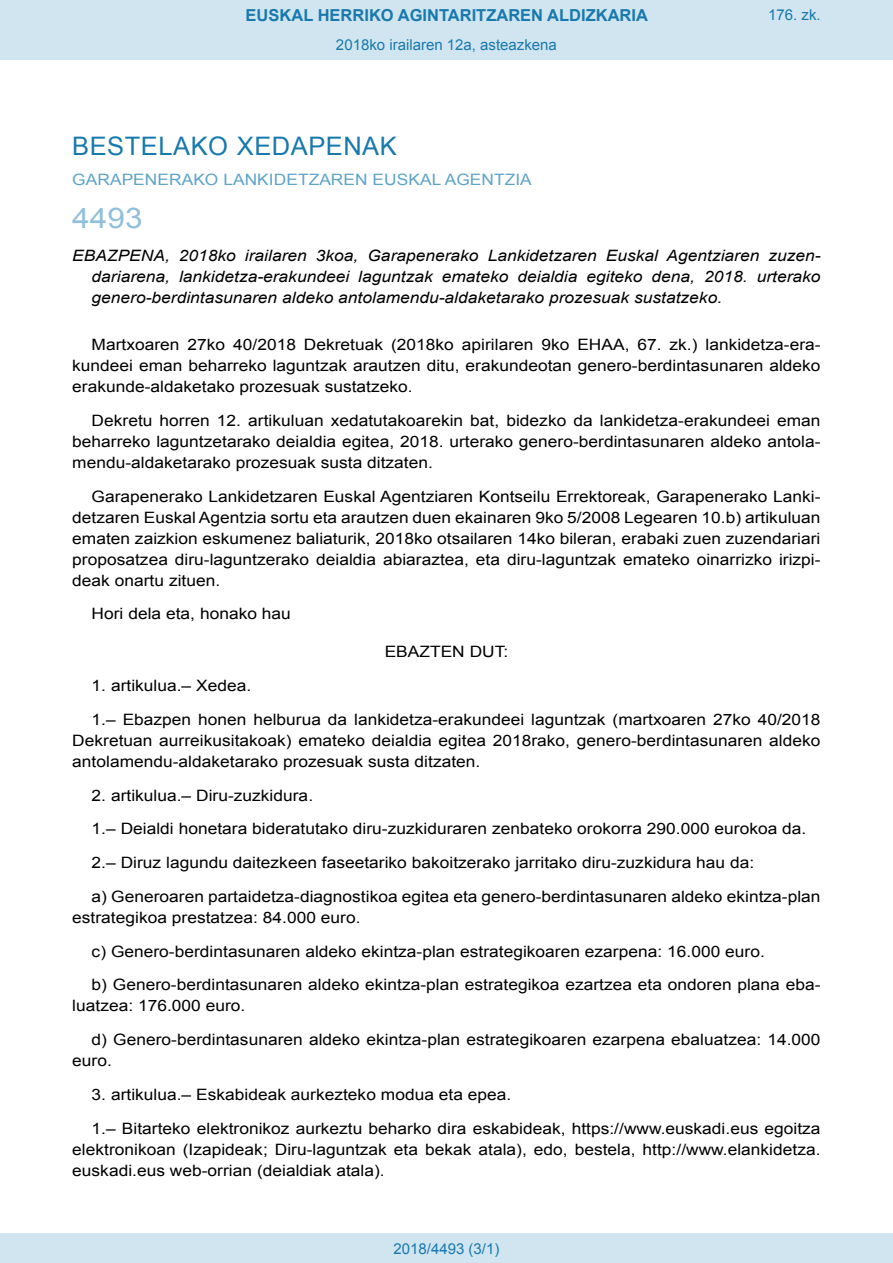
<style>
.page{position:relative;width:893px;height:1263px;background:#fff}
.page>*{position:absolute;margin:0;border:0;box-sizing:border-box;transform-origin:0 0}
.BOPVOrden{font:28.5px "Arial";color:#90c0db;scale:1.11 1}
.BOPVSeccion{font:25.5px "Arial";letter-spacing:.02em;color:#1879ad}
.t1{font:700 16.5px "Arial";color:#1879ad}
.BOPVDetalle{font:15.6px/21px "Arial";color:#000;text-align:justify;scale:1.11 1}
.BOPVTitulo{font:italic 15.6px/21px "Arial";color:#000;text-align:justify;scale:1.11 1}
.BOPVOrganismo{font:15.6px "Arial";letter-spacing:.005em;color:#5ea4ca;scale:1.11 1}
.BOPVClave{font:15.6px "Arial";color:#000;scale:1.11 1}
.Paginacion_Centro{font:15px "Arial";color:#1879ad}
</style>
<div class="page">
<div style="left:0;top:0;width:893px;height:60px;background:#d0e5f0"></div>
<div style="left:0;top:1233px;width:893px;height:30px;background:#d0e5f0"></div>
<p class="t1" style="left:246px;top:4px;width:404px">EUSKAL HERRIKO AGINTARITZAREN ALDIZKARIA</p>
<p class="Paginacion_Centro" style="left:336px;top:35px;width:222px">2018ko irailaren 12a, asteazkena</p>
<p class="Paginacion_Centro" style="left:768px;top:5px;width:54px">176. zk.</p>
<p class="BOPVSeccion" style="left:72px;top:129px;width:326px">BESTELAKO XEDAPENAK</p>
<p class="BOPVOrganismo" style="left:72px;top:169px;width:415px">GARAPENERAKO LANKIDETZAREN EUSKAL AGENTZIA</p>
<p class="BOPVOrden" style="left:72px;top:199px;width:65px">4493</p>
<p class="BOPVTitulo" style="left:92px;top:246px;width:658px;text-indent:-19px">EBAZPENA, 2018ko irailaren 3koa, Garapenerako Lankidetzaren Euskal Agentziaren zuzen&shy;dariarena, lankidetza-erakundeei laguntzak emateko deialdia egiteko dena, 2018. urterako genero-berdintasunaren aldeko antolamendu-aldaketarako prozesuak sustatzeko.</p>
<p class="BOPVDetalle" style="left:72px;top:334px;width:676px;text-indent:19px">Martxoaren 27ko 40/2018 Dekretuak (2018ko apirilaren 9ko EHAA, 67. zk.) lankidetza-era&shy;kundeei eman beharreko laguntzak arautzen ditu, erakundeotan genero-berdintasunaren aldeko erakunde-aldaketako prozesuak sustatzeko.</p>
<p class="BOPVDetalle" style="left:72px;top:410px;width:676px;text-indent:19px">Dekretu horren 12. artikuluan xedatutakoarekin bat, bidezko da lankidetza-erakundeei eman beharreko laguntzetarako deialdia egitea, 2018. urterako genero-berdintasunaren aldeko antola&shy;mendu-aldaketarako prozesuak susta ditzaten.</p>
<p class="BOPVDetalle" style="left:72px;top:486px;width:676px;text-indent:19px">Garapenerako Lankidetzaren Euskal Agentziaren Kontseilu Errektoreak, Garapenerako Lanki&shy;detzaren Euskal Agentzia sortu eta arautzen duen ekainaren 9ko 5/2008 Legearen 10.b) artikuluan ematen zaizkion eskumenez baliaturik, 2018ko otsailaren 14ko bileran, erabaki zuen zuzendariari proposatzea diru-laguntzerako deialdia abiaraztea, eta diru-laguntzak emateko oinarrizko irizpi&shy;deak onartu zituen.</p>
<p class="BOPVDetalle" style="left:92px;top:603px;width:181px">Hori dela eta, honako hau</p>
<p class="BOPVClave" style="left:385px;top:642px;width:113px">EBAZTEN DUT:</p>
<p class="BOPVDetalle" style="left:92px;top:675px;width:145px">1. artikulua.– Xedea.</p>
<p class="BOPVDetalle" style="left:72px;top:709px;width:676px;text-indent:19px">1.– Ebazpen honen helburua da lankidetza-erakundeei laguntzak (martxoaren 27ko 40/2018<br>Dekretuan aurreikusitakoak) emateko deialdia egitea 2018rako, genero-berdintasunaren aldeko antolamendu-aldaketarako prozesuak susta ditzaten.</p>
<p class="BOPVDetalle" style="left:92px;top:785px;width:201px">2. artikulua.– Diru-zuzkidura.</p>
<p class="BOPVDetalle" style="left:92px;top:818px;width:645px">1.– Deialdi honetara bideratutako diru-zuzkiduraren zenbateko orokorra 290.000 eurokoa da.</p>
<p class="BOPVDetalle" style="left:92px;top:852px;width:598px">2.– Diruz lagundu daitezkeen faseetariko bakoitzerako jarritako diru-zuzkidura hau da:</p>
<p class="BOPVDetalle" style="left:72px;top:886px;width:676px;text-indent:19px">a) Generoaren partaidetza-diagnostikoa egitea eta genero-berdintasunaren aldeko ekintza-plan estrategikoa prestatzea: 84.000 euro.</p>
<p class="BOPVDetalle" style="left:92px;top:941px;width:608px">c) Genero-berdintasunaren aldeko ekintza-plan estrategikoaren ezarpena: 16.000 euro.</p>
<p class="BOPVDetalle" style="left:72px;top:974px;width:676px;text-indent:19px">b) Genero-berdintasunaren aldeko ekintza-plan estrategikoa ezartzea eta ondoren plana eba&shy;luatzea: 176.000 euro.</p>
<p class="BOPVDetalle" style="left:72px;top:1029px;width:676px;text-indent:19px">d) Genero-berdintasunaren aldeko ekintza-plan estrategikoaren ezarpena ebaluatzea: 14.000 euro.</p>
<p class="BOPVDetalle" style="left:92px;top:1084px;width:380px">3. artikulua.– Eskabideak aurkezteko modua eta epea.</p>
<p class="BOPVDetalle" style="left:72px;top:1118px;width:676px;text-indent:19px">1.– Bitarteko elektronikoz aurkeztu beharko dira eskabideak, https://www.euskadi.eus egoitza elektronikoan (Izapideak; Diru-laguntzak eta bekak atala), edo, bestela, http://www.elankidetza. euskadi.eus web-orrian (deialdiak atala).</p>
<p class="Paginacion_Centro" style="left:393px;top:1238px;width:107px">2018/4493 (3/1)</p>
</div>
